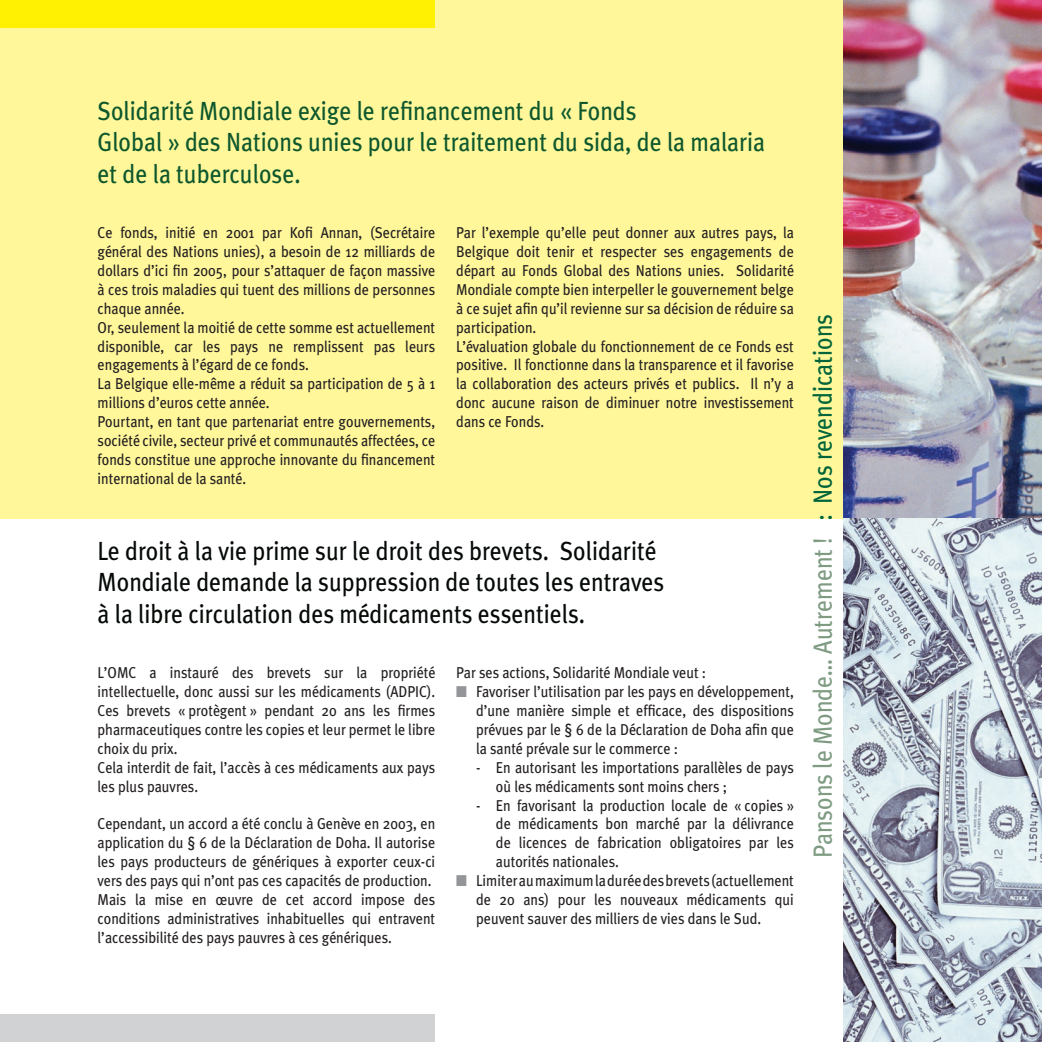
<style>
.page{position:relative;width:1042px;height:1042px;background:#fff}
.page>*{position:absolute;margin:0;border:0;box-sizing:border-box;transform-origin:0 0}
.t1{font:26.25px/31.5px "Meta Plus";color:#050a06;scale:.9 1}
.t2{font:26.25px/31.5px "Meta Plus";color:#0e572d;scale:.9 1}
.t3{font:26.25px "Meta Plus";color:#7f9c83;scale:.9 1}
.t4{font:15.75px/18.9px "Meta Plus";color:#231f20;scale:.9 1}
.s1{color:#939598}
.s2{color:#01643a}
</style>
<div class="page">
<div style="left:0;top:0;width:1042px;height:518px;background:#fff79a"></div>
<div style="left:0;top:0;width:435px;height:27px;background:#fff101"></div>
<div style="left:0;top:1014px;width:435px;height:28px;background:#d1d2d4"></div>
<img style="left:843px;top:0;width:199px;height:518px">
<svg style="left:843px;top:518px;width:199px;height:524px;background:#b6bfc9"></svg>
<h1 class="t2" style="left:98px;top:97px;width:743px">Solidarité Mondiale exige le refinancement du « Fonds<br>Global » des Nations unies pour le traitement du sida, de la malaria et de la tuberculose.</h1>
<p class="t4" style="left:98px;top:224px;width:377px">Ce fonds, initié en 2001 par Kofi Annan, (Secrétaire général des Nations unies), a besoin de 12 milliards de dollars d’ici fin 2005, pour s’attaquer de façon massive à ces trois maladies qui tuent des millions de personnes chaque année.<br>Or, seulement la moitié de cette somme est actuellement disponible, car les pays ne remplissent pas leurs engagements à l’égard de ce fonds.<br>La Belgique elle-même a réduit sa participation de 5 à 1 millions d’euros cette année.<br>Pourtant, en tant que partenariat entre gouvernements, société civile, secteur privé et communautés affectées, ce fonds constitue une approche innovante du financement international de la santé.</p>
<p class="t4" style="left:456px;top:224px;width:377px">Par l’exemple qu’elle peut donner aux autres pays, la Belgique doit tenir et respecter ses engagements de départ au Fonds Global des Nations unies. Solidarité Mondiale compte bien interpeller le gouvernement belge à ce sujet afin qu’il revienne sur sa décision de réduire sa participation.<br>L’évaluation globale du fonctionnement de ce Fonds est positive. Il fonctionne dans la transparence et il favorise la collaboration des acteurs privés et publics. Il n’y a donc aucune raison de diminuer notre investissement dans ce Fonds.</p>
<h1 class="t1" style="left:98px;top:537px;width:631px">Le droit à la vie prime sur le droit des brevets. Solidarité<br>Mondiale demande la suppression de toutes les entraves à la libre circulation des médicaments essentiels.</h1>
<p class="t4" style="left:98px;top:664px;width:377px">L’OMC a instauré des brevets sur la propriété intellectuelle, donc aussi sur les médicaments (ADPIC).<br>Ces brevets « protègent » pendant 20 ans les firmes pharmaceutiques contre les copies et leur permet le libre choix du prix.<br>Cela interdit de fait, l’accès à ces médicaments aux pays les plus pauvres.</p>
<p class="t4" style="left:98px;top:815px;width:377px">Cependant, un accord a été conclu à Genève en 2003, en application du § 6 de la Déclaration de Doha. Il autorise les pays producteurs de génériques à exporter ceux-ci vers des pays qui n’ont pas ces capacités de production.<br>Mais la mise en œuvre de cet accord impose des conditions administratives inhabituelles qui entravent l’accessibilité des pays pauvres à ces génériques.</p>
<p class="t4" style="left:456px;top:664px;width:279px">Par ses actions, Solidarité Mondiale veut :</p>
<p class="t4" style="left:476px;top:683px;width:355px;text-align:justify;text-indent:-20px"><span class="s1">■</span> Favoriser l’utilisation par les pays en développement, d’une manière simple et efficace, des dispositions prévues par le § 6 de la Déclaration de Doha afin que la santé prévale sur le commerce :</p>
<p class="t4" style="left:496px;top:759px;width:332px;text-indent:-20px">- En autorisant les importations parallèles de pays où les médicaments sont moins chers ;</p>
<p class="t4" style="left:496px;top:796px;width:332px;text-align:justify;text-indent:-20px">- En favorisant la production locale de « copies » de médicaments bon marché par la délivrance de licences de fabrication obligatoires par les autorités nationales.</p>
<p class="t4" style="left:476px;top:872px;width:355px;text-align:justify;text-indent:-20px"><span class="s1">■</span> Limiter au maximum la durée des brevets (actuellement de 20 ans) pour les nouveaux médicaments qui peuvent sauver des milliers de vies dans le Sud.</p>
<h1 class="t3" style="left:812px;top:858px;width:606px;rotate:-90deg">Pansons le Monde… Autrement ! <span class="s2">: Nos revendications</span></h1>
</div>
